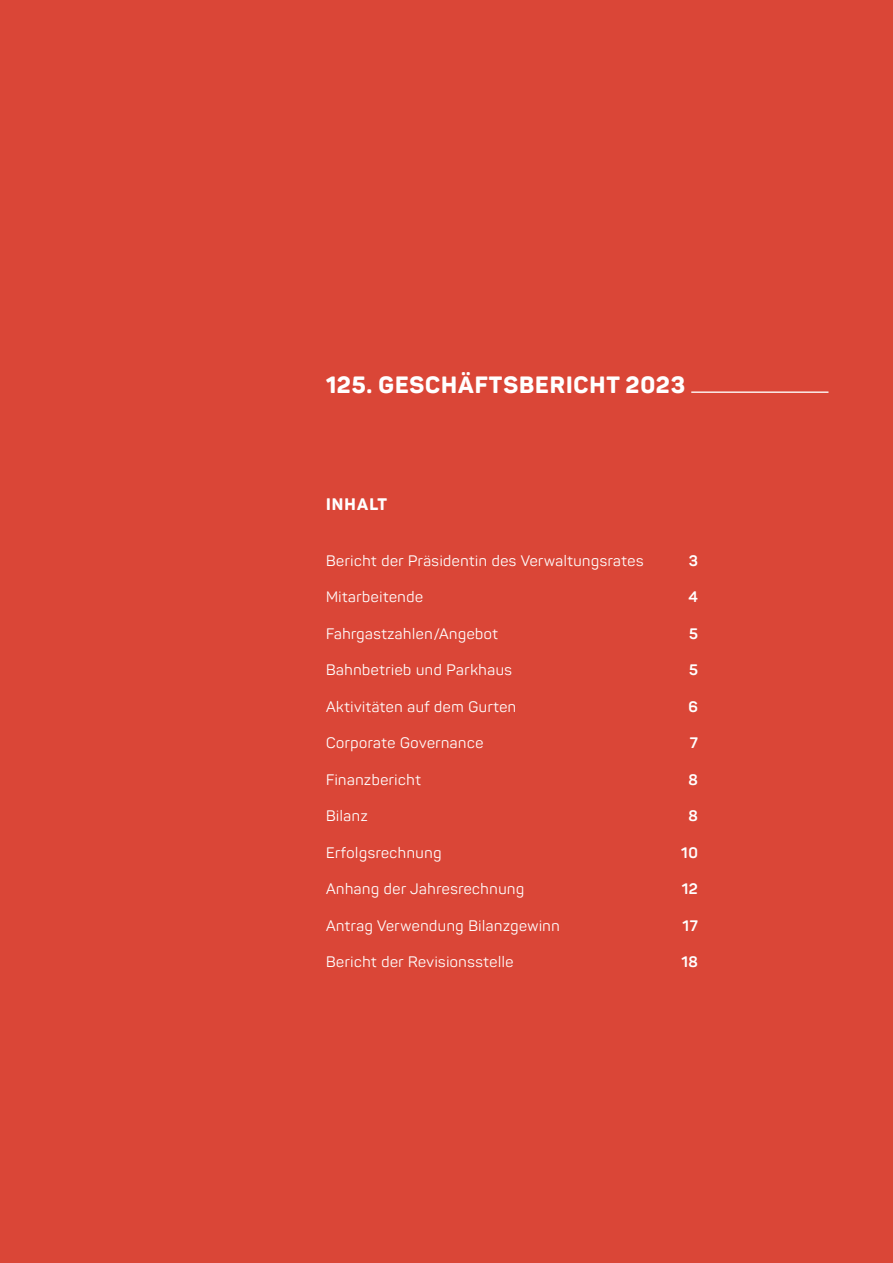
<style>
.page{position:relative;width:893px;height:1263px;background:#da4637}
.page>*{position:absolute;margin:0;border:0;box-sizing:border-box;transform-origin:0 0}
.Titel{font:800 23.25px "Panton";letter-spacing:.04em;color:#fff}
.Untertitel{font:800 16.5px "Panton";letter-spacing:.07em;color:#fff}
.Inhaltsverzeichnis{font:15px "Panton";letter-spacing:.04em;color:#fff}
.Inhaltsverzeichnis-2{font:700 15px "Panton";letter-spacing:.04em;color:#fff}
</style>
<div class="page">
<hr style="left:691px;top:391px;width:137px;height:2px;background:#fff">
<p class="Titel" style="left:326px;top:370px;width:361px">125. GESCHÄFTSBERICHT 2023</p>
<p class="Untertitel" style="left:326px;top:493px;width:63px">INHALT</p>
<p class="Inhaltsverzeichnis" style="left:326px;top:551px;width:319px">Bericht der Präsidentin des Verwaltungsrates</p>
<p class="Inhaltsverzeichnis-2" style="left:689px;top:551px;width:11px">3</p>
<p class="Inhaltsverzeichnis" style="left:326px;top:588px;width:98px">Mitarbeitende</p>
<p class="Inhaltsverzeichnis-2" style="left:688px;top:588px;width:11px">4</p>
<p class="Inhaltsverzeichnis" style="left:326px;top:624px;width:173px">Fahrgastzahlen/Angebot</p>
<p class="Inhaltsverzeichnis-2" style="left:689px;top:624px;width:10px">5</p>
<p class="Inhaltsverzeichnis" style="left:326px;top:661px;width:187px">Bahnbetrieb und Parkhaus</p>
<p class="Inhaltsverzeichnis-2" style="left:689px;top:661px;width:10px">5</p>
<p class="Inhaltsverzeichnis" style="left:326px;top:697px;width:192px">Aktivitäten auf dem Gurten</p>
<p class="Inhaltsverzeichnis-2" style="left:688px;top:697px;width:11px">6</p>
<p class="Inhaltsverzeichnis" style="left:326px;top:734px;width:159px">Corporate Governance</p>
<p class="Inhaltsverzeichnis-2" style="left:690px;top:734px;width:10px">7</p>
<p class="Inhaltsverzeichnis" style="left:326px;top:770px;width:96px">Finanzbericht</p>
<p class="Inhaltsverzeichnis-2" style="left:688px;top:770px;width:11px">8</p>
<p class="Inhaltsverzeichnis" style="left:326px;top:807px;width:43px">Bilanz</p>
<p class="Inhaltsverzeichnis-2" style="left:688px;top:807px;width:11px">8</p>
<p class="Inhaltsverzeichnis" style="left:326px;top:843px;width:117px">Erfolgsrechnung</p>
<p class="Inhaltsverzeichnis-2" style="left:681px;top:843px;width:18px">10</p>
<p class="Inhaltsverzeichnis" style="left:326px;top:880px;width:200px">Anhang der Jahresrechnung</p>
<p class="Inhaltsverzeichnis-2" style="left:682px;top:880px;width:18px">12</p>
<p class="Inhaltsverzeichnis" style="left:326px;top:916px;width:235px">Antrag Verwendung Bilanzgewinn</p>
<p class="Inhaltsverzeichnis-2" style="left:683px;top:916px;width:17px">17</p>
<p class="Inhaltsverzeichnis" style="left:326px;top:953px;width:189px">Bericht der Revisionsstelle</p>
<p class="Inhaltsverzeichnis-2" style="left:681px;top:953px;width:18px">18</p>
</div>
